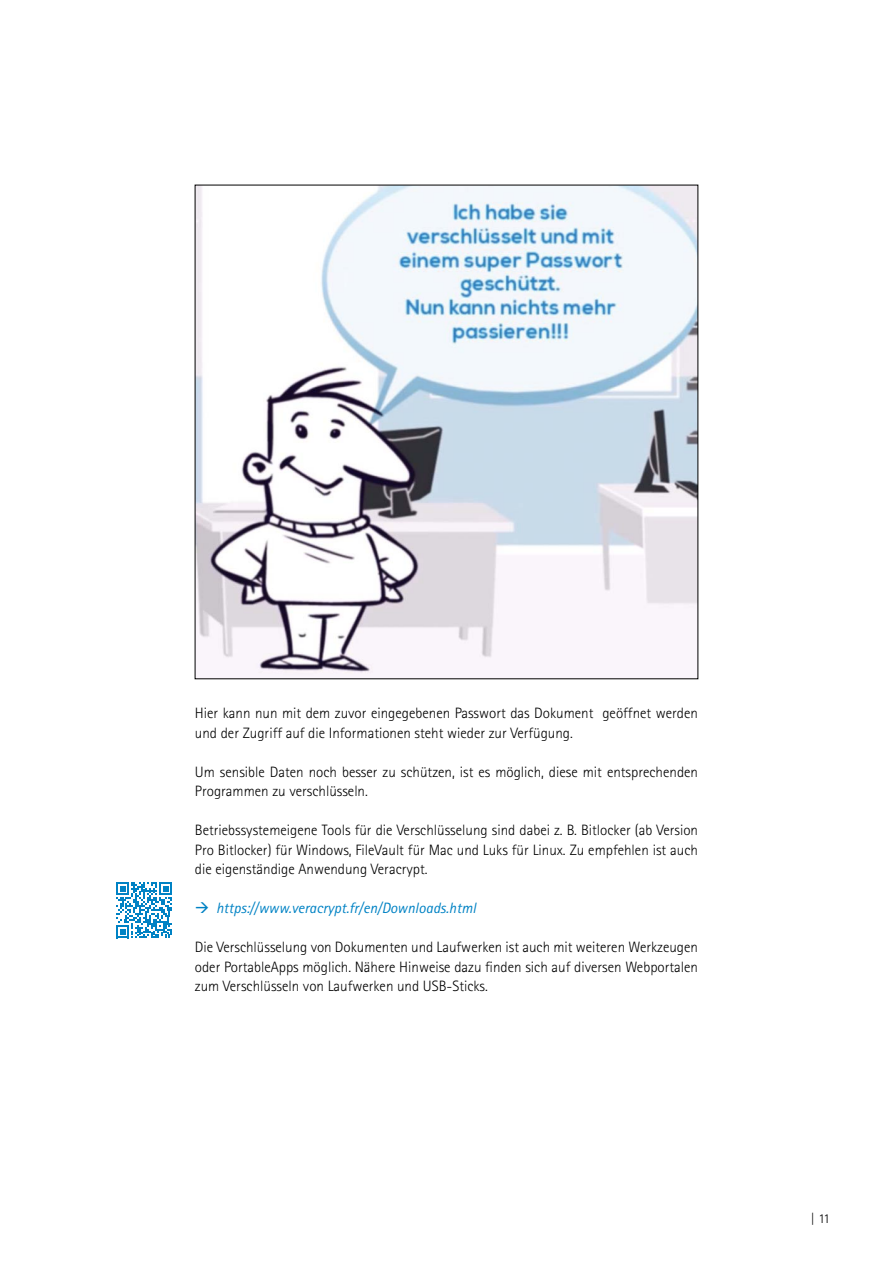
<style>
.page{position:relative;width:893px;height:1263px;background:#fff}
.page>*{position:absolute;margin:0;border:0;box-sizing:border-box;transform-origin:0 0}
.Fließtext{font:300 15px/19.5px "Rotis Sans Serif";color:#000}
.Hyperlink{font:italic 15px "Rotis Sans Serif";color:#0082c4}
.t1{font:300 13.5px "Rotis Sans Serif";color:#000}
</style>
<div class="page">
<img style="left:197px;top:187px;width:499px;height:489px">
<svg style="left:116px;top:882px;width:56px;height:56px"></svg>
<p class="Fließtext" style="left:195px;top:703px;width:505px">Hier kann nun mit dem zuvor eingegebenen Passwort das Dokument geöffnet werden und der Zugriff auf die Informationen steht wieder zur Verfügung.</p>
<p class="Fließtext" style="left:195px;top:762px;width:505px">Um sensible Daten noch besser zu schützen, ist es möglich, diese mit entsprechenden<br>Programmen zu verschlüsseln.</p>
<p class="Fließtext" style="left:195px;top:820px;width:505px;text-align:justify">Betriebssystemeigene Tools für die Verschlüsselung sind dabei z. B. Bitlocker (ab Version Pro Bitlocker) für Windows, FileVault für Mac und Luks für Linux. Zu empfehlen ist auch die eigenständige Anwendung Veracrypt.</p>
<p class="Hyperlink" style="left:216px;top:899px;width:261px">https://www.veracrypt.fr/en/Downloads.html</p>
<p class="Fließtext" style="left:195px;top:937px;width:505px;text-align:justify">Die Verschlüsselung von Dokumenten und Laufwerken ist auch mit weiteren Werkzeugen oder PortableApps möglich. Nähere Hinweise dazu finden sich auf diversen Webportalen zum Verschlüsseln von Laufwerken und USB-Sticks.</p>
<p class="t1" style="left:811px;top:1210px;width:21px">| 11</p>
</div>
